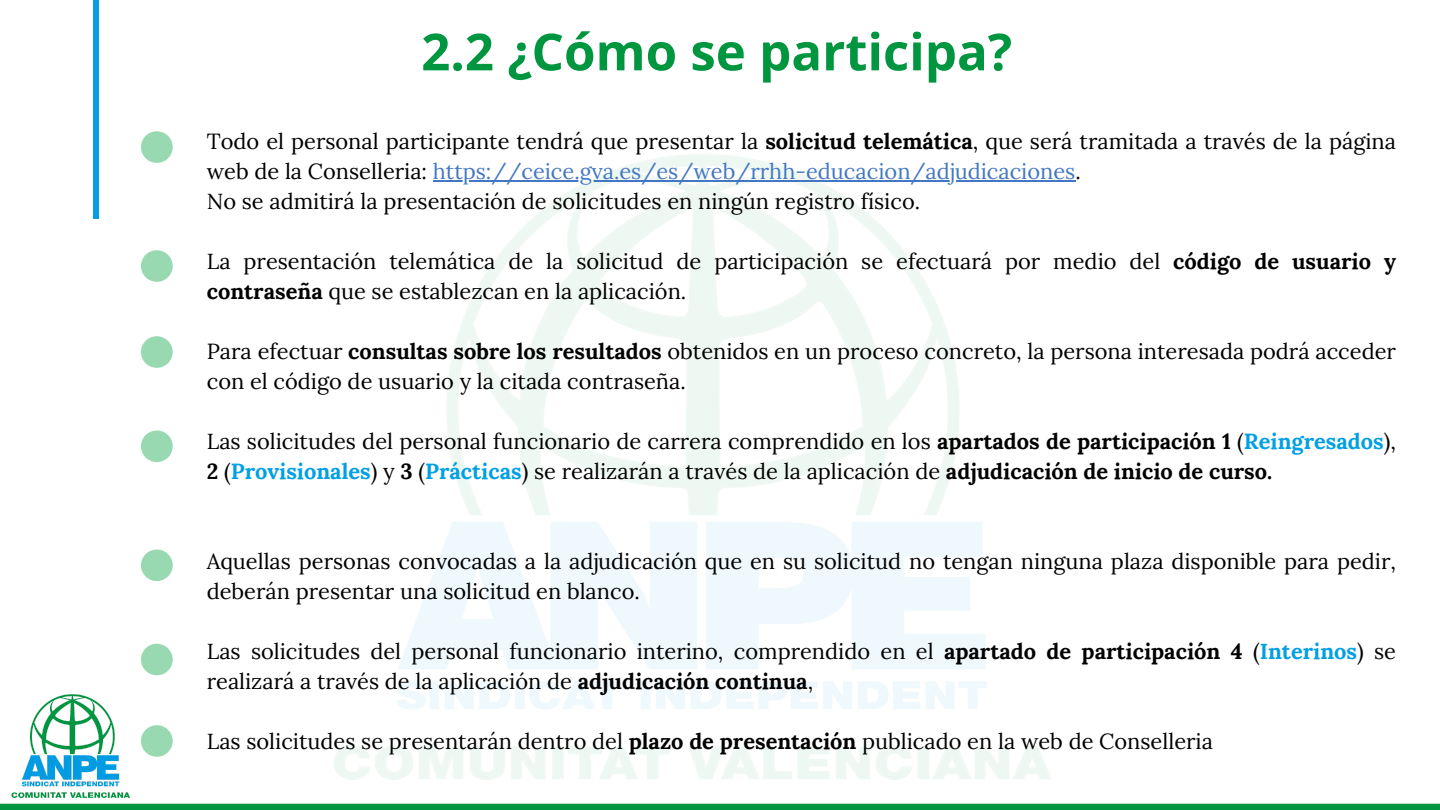
<style>
.page{position:relative;width:1440px;height:810px;background:#fff}
.page>*{position:absolute;margin:0;border:0;box-sizing:border-box;transform-origin:0 0}
.t1{font:700 51px "Open Sans";color:#009640}
.t2{font:21.8px/30px "Lora";color:#000}
.t3{font:700 21.8px "Lora";color:#000}
.s1{font-weight:700}
.s2{color:#4377c3}
.s3{font-weight:700;color:#019fe3}
.s4{font-weight:400}
.s5{color:#019fe3}
</style>
<div class="page">
<img style="left:334px;top:154px;width:742px;height:625px">
<div style="left:0;top:804px;width:1440px;height:6px;background:#009640"></div>
<div style="left:93px;top:0;width:6px;height:219px;background:#019fe3"></div>
<svg style="left:141px;top:131px;width:32px;height:32px"></svg>
<hr style="left:433px;top:180px;width:642px;height:2px;background:#4377c3">
<svg style="left:141px;top:336px;width:32px;height:32px"></svg>
<svg style="left:141px;top:250px;width:32px;height:32px"></svg>
<svg style="left:141px;top:431px;width:32px;height:31px"></svg>
<svg style="left:141px;top:550px;width:32px;height:31px"></svg>
<svg style="left:141px;top:644px;width:32px;height:31px"></svg>
<img style="left:11px;top:694px;width:119px;height:104px">
<svg style="left:141px;top:725px;width:32px;height:32px"></svg>
<p class="t1" style="left:421px;top:16px;width:592px">2.2 ¿Cómo se participa?</p>
<p class="t2" style="left:207px;top:126px;width:1191px">Todo el personal participante tendrá que presentar la <span class="s1">solicitud telemática</span>, que será tramitada a través de la página web de la Conselleria: <span class="s2">https://ceice.gva.es/es/web/rrhh-educacion/adjudicaciones</span>.</p>
<p class="t2" style="left:207px;top:186px;width:715px">No se admitirá la presentación de solicitudes en ningún registro físico.</p>
<p class="t2" style="left:207px;top:246px;width:1191px">La presentación telemática de la solicitud de participación se efectuará por medio del <span class="s1">código de usuario y contraseña</span> que se establezcan en la aplicación.</p>
<h1 class="t2" style="left:207px;top:336px;width:1191px">Para efectuar <span class="s1">consultas sobre los resultados</span> obtenidos en un proceso concreto, la persona interesada podrá acceder</h1>
<p class="t2" style="left:207px;top:366px;width:481px">con el código de usuario y la citada contraseña.</p>
<p class="t2" style="left:207px;top:426px;width:1191px">Las solicitudes del personal funcionario de carrera comprendido en los <span class="s1">apartados de participación 1</span> (<span class="s3">Reingresados</span>),</p>
<p class="t2" style="left:207px;top:456px;width:1067px"><span class="s1">2</span> (<span class="s3">Provisionales</span>) y <span class="s1">3</span> (<span class="s3">Prácticas</span>) se realizarán a través de la aplicación de <span class="s1">adjudicación de inicio de curso.</span></p>
<p class="t2" style="left:207px;top:546px;width:1191px">Aquellas personas convocadas a la adjudicación que en su solicitud no tengan ninguna plaza disponible para pedir, deberán presentar una solicitud en blanco.</p>
<p class="t2" style="left:207px;top:636px;width:728px">Las solicitudes del personal funcionario interino, comprendido en el</p>
<p class="t3" style="left:944px;top:637px;width:454px">apartado de participación 4 <span class="s4">(</span><span class="s5">Interinos</span><span class="s4">) se</span></p>
<p class="t2" style="left:207px;top:666px;width:608px">realizará a través de la aplicación de <span class="s1">adjudicación continua</span>,</p>
<p class="t2" style="left:207px;top:726px;width:1008px">Las solicitudes se presentarán dentro del <span class="s1">plazo de presentación</span> publicado en la web de Conselleria</p>
</div>
